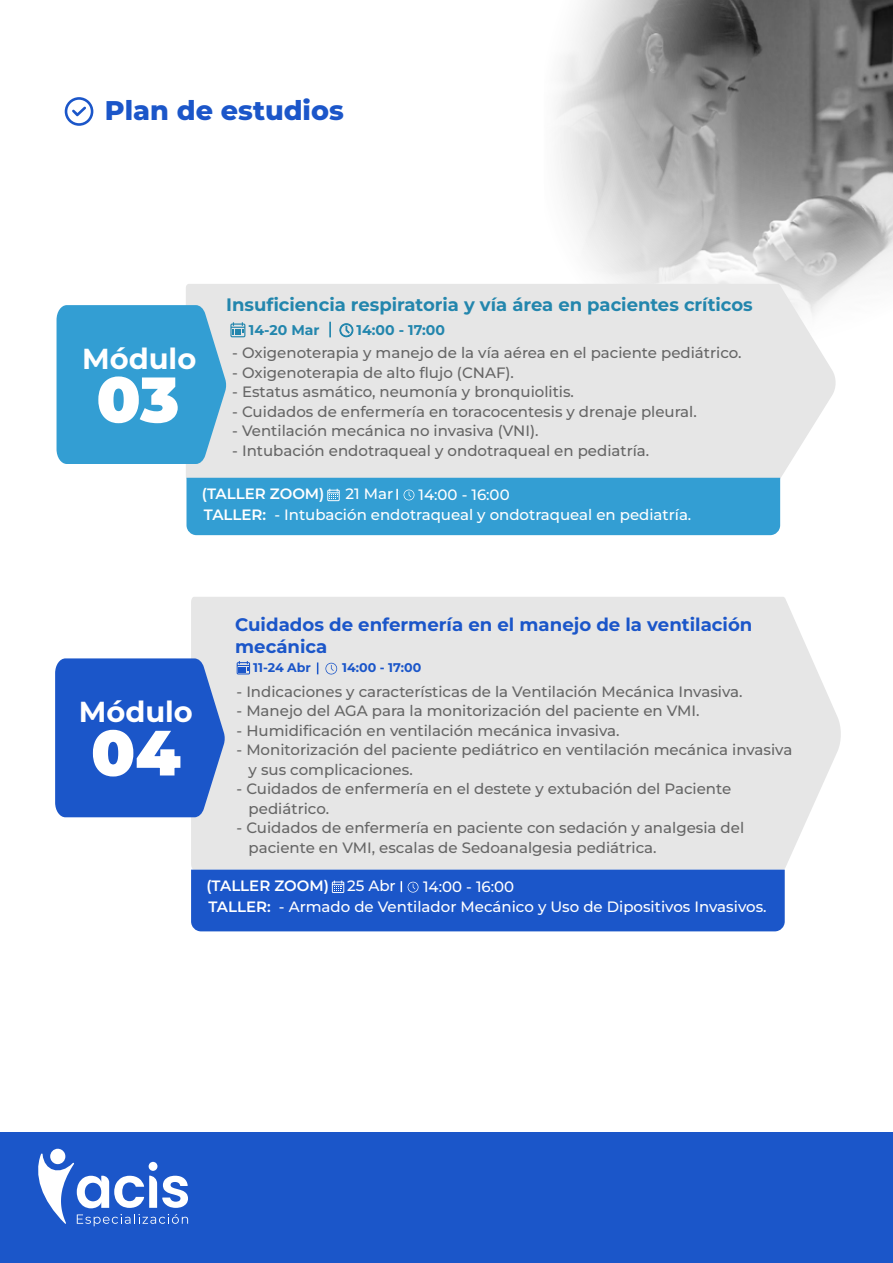
<style>
.page{position:relative;width:893px;height:1263px;background:#fff}
.page>*{position:absolute;margin:0;border:0;box-sizing:border-box;transform-origin:0 0}
.t1{font:900 63.9px "Montserrat";color:#fff}
.t2{font:700 28.95px "Montserrat";color:#fff}
.t3{font:800 27px "Montserrat";color:#1b56c9}
.t4{font:700 18.15px/21.8px "Montserrat";color:#1b56c9}
.t5{font:700 18px "Montserrat";color:#2386ad}
.t6{font:500 15px/19.5px "Montserrat";color:#666}
.t7{font:500 15px "Montserrat";color:#fff}
.t8{font:600 15px "Montserrat";color:#fff}
.t9{font:700 14.1px "Montserrat";color:#2386ad}
.t10{font:700 12.6px "Montserrat";color:#1b56c9}
.s1{font-weight:600}
.s2{font-weight:500}
</style>
<div class="page">
<img style="left:557px;top:0;width:336px;height:293px">
<div style="left:0;top:1132px;width:893px;height:131px;background:#1b56c9"></div>
<svg style="left:38px;top:1149px;width:150px;height:77px"></svg>
<svg style="left:65px;top:97px;width:28px;height:29px"></svg>
<div style="left:191px;top:597px;width:650px;height:273px;background:#e6e6e6"></div>
<svg style="left:237px;top:661px;width:13px;height:13px"></svg>
<svg style="left:325px;top:663px;width:12px;height:12px"></svg>
<svg style="left:317px;top:662px;width:1px;height:12px"></svg>
<div style="left:191px;top:870px;width:594px;height:61px;background:#1b56c9"></div>
<div style="left:186px;top:284px;width:651px;height:196px;background:#e6e6e6"></div>
<div style="left:187px;top:478px;width:593px;height:57px;background:#339ed3"></div>
<svg style="left:339px;top:323px;width:15px;height:15px"></svg>
<svg style="left:329px;top:322px;width:2px;height:15px"></svg>
<svg style="left:57px;top:305px;width:188px;height:159px;background:#4fa9d5"></svg>
<svg style="left:55px;top:658px;width:170px;height:159px;background:#2960cb"></svg>
<h3 class="t3" style="left:105px;top:91px;width:240px">Plan de estudios</h3>
<h2 class="t2" style="left:82px;top:338px;width:116px">Módulo</h2>
<h1 class="t1" style="left:96px;top:351px;width:84px">03</h1>
<p class="t5" style="left:226px;top:292px;width:528px">Insuficiencia respiratoria y vía área en pacientes críticos</p>
<p class="t6" style="left:232px;top:342px;width:511px">- Oxigenoterapia y manejo de la vía aérea en el paciente pediátrico.</p>
<p class="t6" style="left:232px;top:362px;width:283px">- Oxigenoterapia de alto flujo (CNAF).</p>
<p class="t6" style="left:232px;top:381px;width:343px">- Estatus asmático, neumonía y bronquiolitis.</p>
<p class="t6" style="left:232px;top:401px;width:466px">- Cuidados de enfermería en toracocentesis y drenaje pleural.</p>
<p class="t6" style="left:232px;top:420px;width:308px">- Ventilación mecánica no invasiva (VNI).</p>
<p class="t6" style="left:232px;top:440px;width:418px">- Intubación endotraqueal y ondotraqueal en pediatría.</p>
<p class="t9" style="left:249px;top:320px;width:72px">14-20 Mar</p>
<p class="t9" style="left:357px;top:320px;width:90px">14:00 - 17:00</p>
<p class="t8" style="left:202px;top:483px;width:124px">(TALLER ZOOM)</p>
<p class="t7" style="left:346px;top:483px;width:49px">21 Mar</p>
<p class="t7" style="left:418px;top:484px;width:93px">14:00 - 16:00</p>
<p class="t7" style="left:204px;top:504px;width:489px"><span class="s1">TALLER:</span> - Intubación endotraqueal y ondotraqueal en pediatría.</p>
<h2 class="t2" style="left:79px;top:691px;width:116px">Módulo</h2>
<h1 class="t1" style="left:91px;top:705px;width:91px">04</h1>
<p class="t4" style="left:235px;top:613px;width:519px">Cuidados de enfermería en el manejo de la ventilación mecánica</p>
<p class="t10" style="left:253px;top:659px;width:59px">11-24 Abr</p>
<p class="t10" style="left:342px;top:659px;width:80px">14:00 - 17:00</p>
<p class="t6" style="left:237px;top:681px;width:507px">- Indicaciones y características de la Ventilación Mecánica Invasiva.</p>
<p class="t6" style="left:237px;top:701px;width:465px">- Manejo del AGA para la monitorización del paciente en VMI.</p>
<p class="t6" style="left:237px;top:720px;width:385px">- Humidificación en ventilación mecánica invasiva.</p>
<p class="t6" style="left:249px;top:740px;width:545px;text-indent:-12px">- Monitorización del paciente pediátrico en ventilación mecánica invasiva y sus complicaciones.</p>
<p class="t6" style="left:249px;top:779px;width:484px;text-indent:-12px">- Cuidados de enfermería en el destete y extubación del Paciente pediátrico.</p>
<p class="t6" style="left:249px;top:818px;width:497px;text-indent:-12px">- Cuidados de enfermería en paciente con sedación y analgesia del paciente en VMI, escalas de Sedoanalgesia pediátrica.</p>
<p class="t8" style="left:207px;top:875px;width:191px">(TALLER ZOOM) <span class="s2">25 Abr</span></p>
<p class="t7" style="left:423px;top:876px;width:93px">14:00 - 16:00</p>
<p class="t7" style="left:208px;top:896px;width:560px"><span class="s1">TALLER:</span> - Armado de Ventilador Mecánico y Uso de Dipositivos Invasivos.</p>
</div>
